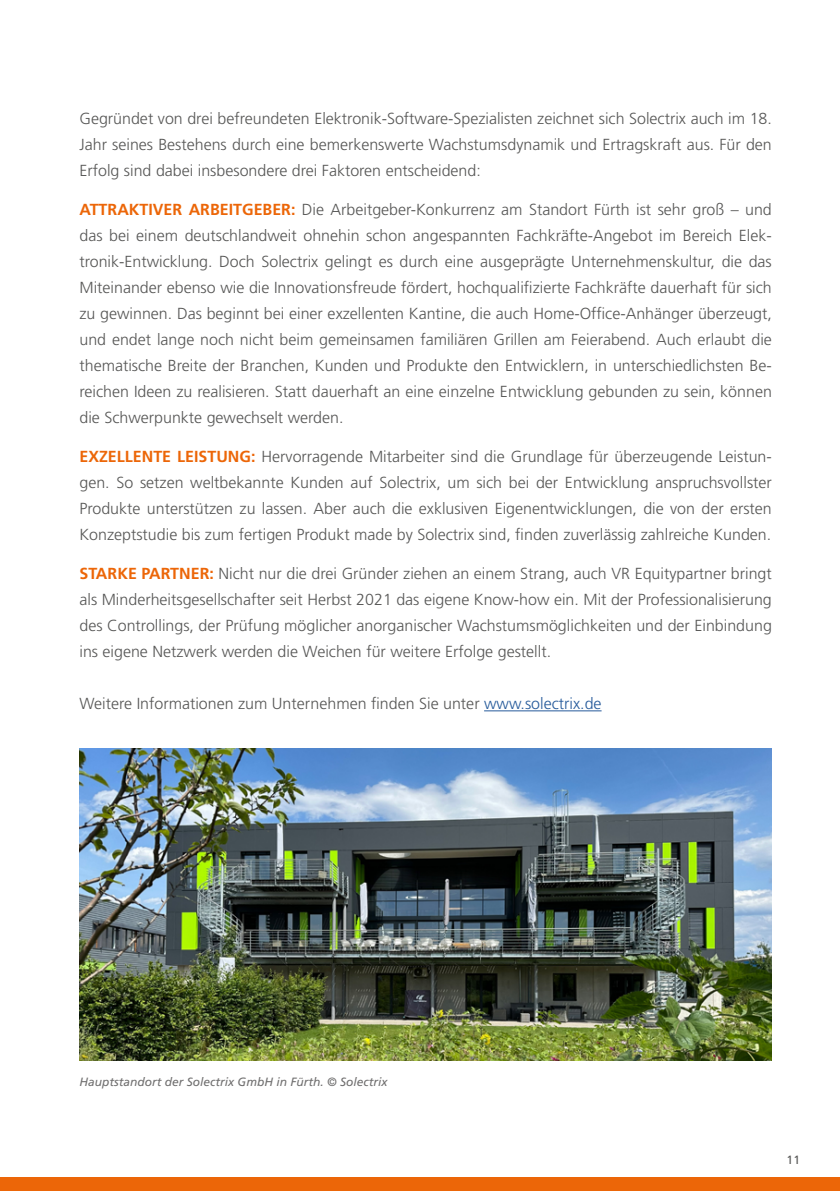
<style>
.page{position:relative;width:840px;height:1191px;background:#fff}
.page>*{position:absolute;margin:0;border:0;box-sizing:border-box;transform-origin:0 0}
.Fliesstext_grau{font:300 16px/26px "Frutiger LT Std";color:#575756;text-align:justify}
.Bildunterschrift{font:italic 12px "Frutiger LT Std";color:#706f6f}
.t1{font:12px "Frutiger LT Std";color:#575756}
.s1{font-weight:700;color:#ec6608}
.s2{color:#275b9b}
</style>
<div class="page">
<div style="left:0;top:1177px;width:839px;height:14px;background:#ec6608"></div>
<hr style="left:484px;top:710px;width:117px;height:1px;background:#275b9b">
<img style="left:79px;top:748px;width:692px;height:312px">
<p class="Fliesstext_grau" style="left:79px;top:106px;width:693px;text-align:left">Gegründet von drei befreundeten Elektronik-Software-Spezialisten zeichnet sich Solectrix auch im 18.<br>Jahr seines Bestehens durch eine bemerkenswerte Wachstumsdynamik und Ertragskraft aus. Für den<br>Erfolg sind dabei insbesondere drei Faktoren entscheidend:</p>
<p class="Fliesstext_grau" style="left:79px;top:197px;width:693px"><span class="s1">ATTRAKTIVER ARBEITGEBER:</span> Die Arbeitgeber-Konkurrenz am Standort Fürth ist sehr groß – und das bei einem deutschlandweit ohnehin schon angespannten Fachkräfte-Angebot im Bereich Elek&shy;tronik-Entwicklung. Doch Solectrix gelingt es durch eine ausgeprägte Unternehmenskultur, die das Miteinander ebenso wie die Innovationsfreude fördert, hochqualifizierte Fachkräfte dauerhaft für sich zu gewinnen. Das beginnt bei einer exzellenten Kantine, die auch Home-Office-Anhänger überzeugt, und endet lange noch nicht beim gemeinsamen familiären Grillen am Feierabend. Auch erlaubt die thematische Breite der Branchen, Kunden und Produkte den Entwicklern, in unterschiedlichsten Be&shy;reichen Ideen zu realisieren. Statt dauerhaft an eine einzelne Entwicklung gebunden zu sein, können die Schwerpunkte gewechselt werden.</p>
<p class="Fliesstext_grau" style="left:79px;top:444px;width:693px"><span class="s1">EXZELLENTE LEISTUNG:</span> Hervorragende Mitarbeiter sind die Grundlage für überzeugende Leistun&shy;gen. So setzen weltbekannte Kunden auf Solectrix, um sich bei der Entwicklung anspruchsvollster Produkte unterstützen zu lassen. Aber auch die exklusiven Eigenentwicklungen, die von der ersten Konzeptstudie bis zum fertigen Produkt made by Solectrix sind, finden zuverlässig zahlreiche Kunden.</p>
<p class="Fliesstext_grau" style="left:79px;top:561px;width:693px"><span class="s1">STARKE PARTNER:</span> Nicht nur die drei Gründer ziehen an einem Strang, auch VR Equitypartner bringt als Minderheitsgesellschafter seit Herbst 2021 das eigene Know-how ein. Mit der Professionalisierung des Controllings, der Prüfung möglicher anorganischer Wachstumsmöglichkeiten und der Einbindung ins eigene Netzwerk werden die Weichen für weitere Erfolge gestellt.</p>
<p class="Fliesstext_grau" style="left:79px;top:691px;width:523px">Weitere Informationen zum Unternehmen finden Sie unter <span class="s2">www.solectrix. de</span></p>
<p class="Bildunterschrift" style="left:79px;top:1075px;width:309px">Hauptstandort der Solectrix GmbH in Fürth. © Solectrix</p>
<p class="t1" style="left:786px;top:1152px;width:15px">11</p>
</div>
